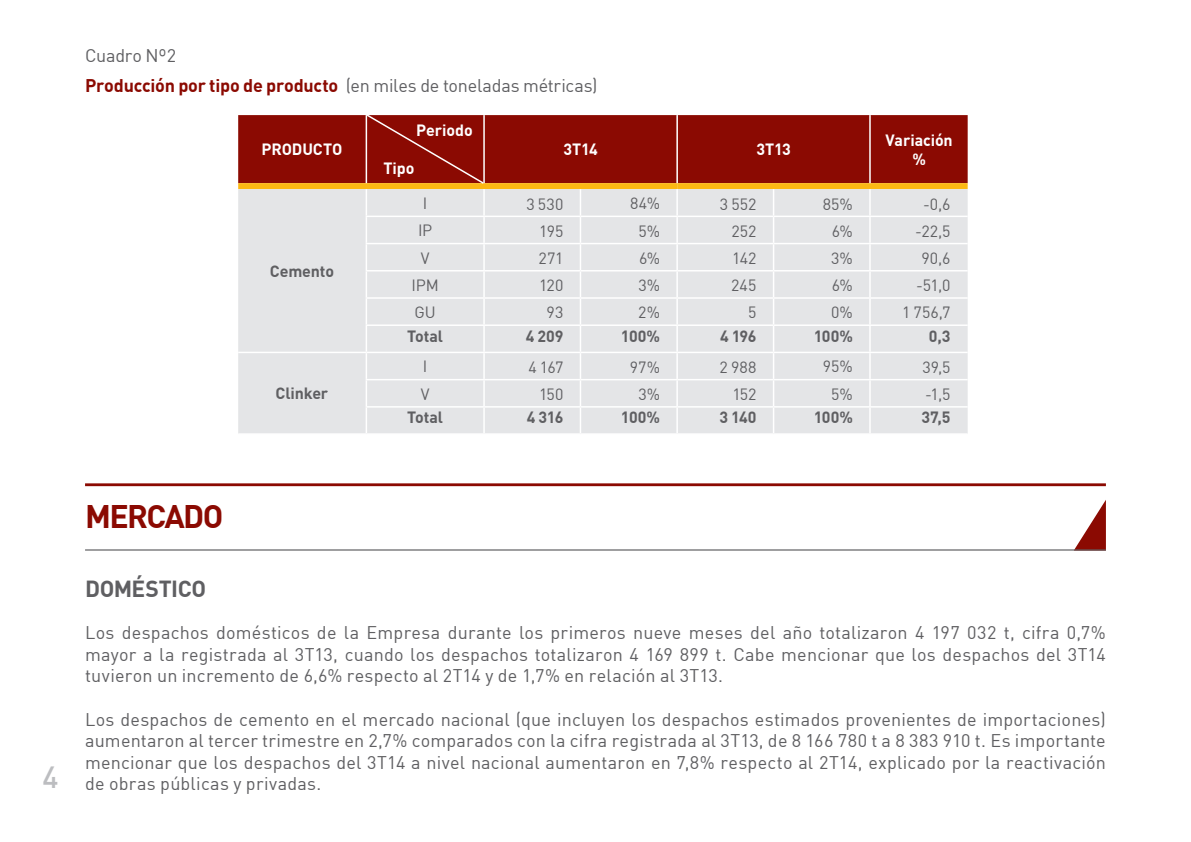
<style>
.page{position:relative;width:1191px;height:842px;background:#fff}
.page>*{position:absolute;margin:0;border:0;box-sizing:border-box;transform-origin:0 0}
.t1{font:700 32px "DIN Pro";letter-spacing:-.05em;color:#8b0a02}
.t2{font:500 30px "DIN";color:#bcbdc0}
.parrafo_completo{font:700 22.8px "DIN Pro";letter-spacing:-.02em;color:#5f5f62}
.parrafo_completo-2{font:18px/21.6px "DIN";letter-spacing:.01em;color:#5f5f62;text-align:justify}
.titulo_cuadros{font:18px "DIN";letter-spacing:-.015em;color:#5f5f62}
.titulo_cuadros-2{font:16px "DIN";color:#5f5f62}
.titulo_cuadros-3{font:700 16px "DIN Pro";letter-spacing:-.01em;color:#5f5f62}
.titulo_cuadros-4{font:700 16px "DIN Pro";letter-spacing:-.005em;color:#fff}
.s1{font-family:"DIN Pro";font-weight:700;color:#8b0a02}
</style>
<div class="page">
<svg style="left:238px;top:115px;width:729px;height:318px;background:#d2b6b3"></svg>
<svg style="left:1074px;top:500px;width:32px;height:49px"></svg>
<hr style="left:85px;top:483px;width:1021px;height:3px;background:#8b0a02">
<hr style="left:85px;top:549px;width:1021px;height:2px;background:#5f5f62">
<p class="titulo_cuadros" style="left:85px;top:44px;width:92px">Cuadro Nº2</p>
<p class="titulo_cuadros" style="left:85px;top:74px;width:514px"><span class="s1">Producción por tipo de producto</span> (en miles de toneladas métricas)</p>
<p class="titulo_cuadros-4" style="left:261px;top:139px;width:83px">PRODUCTO</p>
<p class="titulo_cuadros-4" style="left:416px;top:120px;width:58px">Periodo</p>
<p class="titulo_cuadros-4" style="left:383px;top:158px;width:32px">Tipo</p>
<p class="titulo_cuadros-4" style="left:563px;top:139px;width:36px">3T14</p>
<p class="titulo_cuadros-4" style="left:756px;top:139px;width:36px">3T13</p>
<p class="titulo_cuadros-4" style="left:885px;top:129px;width:69px">Variación</p>
<p class="titulo_cuadros-4" style="left:912px;top:148px;width:15px">%</p>
<p class="titulo_cuadros-3" style="left:270px;top:260px;width:66px">Cemento</p>
<p class="titulo_cuadros-3" style="left:275px;top:383px;width:54px">Clinker</p>
<p class="titulo_cuadros-2" style="left:423px;top:193px;width:6px">I</p>
<p class="titulo_cuadros-2" style="left:526px;top:194px;width:39px">3 530</p>
<p class="titulo_cuadros-2" style="left:630px;top:193px;width:31px">84%</p>
<p class="titulo_cuadros-2" style="left:720px;top:194px;width:38px">3 552</p>
<p class="titulo_cuadros-2" style="left:822px;top:194px;width:32px">85%</p>
<p class="titulo_cuadros-2" style="left:923px;top:194px;width:29px">-0,6</p>
<p class="titulo_cuadros-2" style="left:418px;top:221px;width:16px">IP</p>
<p class="titulo_cuadros-2" style="left:539px;top:221px;width:26px">195</p>
<p class="titulo_cuadros-2" style="left:638px;top:221px;width:23px">5%</p>
<p class="titulo_cuadros-2" style="left:731px;top:221px;width:26px">252</p>
<p class="titulo_cuadros-2" style="left:832px;top:221px;width:23px">6%</p>
<p class="titulo_cuadros-2" style="left:915px;top:221px;width:37px">-22,5</p>
<p class="titulo_cuadros-2" style="left:421px;top:248px;width:10px">V</p>
<p class="titulo_cuadros-2" style="left:538px;top:248px;width:26px">271</p>
<p class="titulo_cuadros-2" style="left:639px;top:248px;width:23px">6%</p>
<p class="titulo_cuadros-2" style="left:732px;top:248px;width:26px">142</p>
<p class="titulo_cuadros-2" style="left:831px;top:248px;width:23px">3%</p>
<p class="titulo_cuadros-2" style="left:921px;top:248px;width:31px">90,6</p>
<p class="titulo_cuadros-2" style="left:411px;top:275px;width:29px">IPM</p>
<p class="titulo_cuadros-2" style="left:539px;top:275px;width:26px">120</p>
<p class="titulo_cuadros-2" style="left:638px;top:275px;width:23px">3%</p>
<p class="titulo_cuadros-2" style="left:731px;top:275px;width:27px">245</p>
<p class="titulo_cuadros-2" style="left:832px;top:275px;width:23px">6%</p>
<p class="titulo_cuadros-2" style="left:916px;top:275px;width:36px">-51,0</p>
<p class="titulo_cuadros-2" style="left:414px;top:302px;width:23px">GU</p>
<p class="titulo_cuadros-2" style="left:546px;top:303px;width:18px">93</p>
<p class="titulo_cuadros-2" style="left:638px;top:303px;width:23px">2%</p>
<p class="titulo_cuadros-2" style="left:748px;top:303px;width:10px">5</p>
<p class="titulo_cuadros-2" style="left:831px;top:302px;width:23px">0%</p>
<p class="titulo_cuadros-2" style="left:902px;top:303px;width:50px">1 756,7</p>
<p class="titulo_cuadros-3" style="left:407px;top:325px;width:37px">Total</p>
<p class="titulo_cuadros-3" style="left:526px;top:325px;width:39px">4 209</p>
<p class="titulo_cuadros-3" style="left:621px;top:325px;width:41px">100%</p>
<p class="titulo_cuadros-3" style="left:720px;top:325px;width:38px">4 196</p>
<p class="titulo_cuadros-3" style="left:814px;top:325px;width:41px">100%</p>
<p class="titulo_cuadros-3" style="left:929px;top:325px;width:23px">0,3</p>
<p class="titulo_cuadros-2" style="left:423px;top:357px;width:6px">I</p>
<p class="titulo_cuadros-2" style="left:528px;top:357px;width:37px">4 167</p>
<p class="titulo_cuadros-2" style="left:630px;top:357px;width:32px">97%</p>
<p class="titulo_cuadros-2" style="left:719px;top:357px;width:39px">2 988</p>
<p class="titulo_cuadros-2" style="left:823px;top:357px;width:31px">95%</p>
<p class="titulo_cuadros-2" style="left:922px;top:357px;width:30px">39,5</p>
<p class="titulo_cuadros-2" style="left:421px;top:384px;width:10px">V</p>
<p class="titulo_cuadros-2" style="left:539px;top:384px;width:26px">150</p>
<p class="titulo_cuadros-2" style="left:638px;top:384px;width:23px">3%</p>
<p class="titulo_cuadros-2" style="left:732px;top:384px;width:26px">152</p>
<p class="titulo_cuadros-2" style="left:831px;top:384px;width:23px">5%</p>
<p class="titulo_cuadros-2" style="left:925px;top:384px;width:27px">-1,5</p>
<p class="titulo_cuadros-3" style="left:407px;top:407px;width:37px">Total</p>
<p class="titulo_cuadros-3" style="left:527px;top:407px;width:38px">4 316</p>
<p class="titulo_cuadros-3" style="left:621px;top:407px;width:41px">100%</p>
<p class="titulo_cuadros-3" style="left:719px;top:407px;width:39px">3 140</p>
<p class="titulo_cuadros-3" style="left:814px;top:407px;width:41px">100%</p>
<p class="titulo_cuadros-3" style="left:921px;top:407px;width:31px">37,5</p>
<h2 class="t2" style="left:43px;top:758px;width:17px">4</h2>
<p class="t1" style="left:85px;top:495px;width:140px">MERCADO</p>
<p class="parrafo_completo" style="left:85px;top:574px;width:123px">DOMÉSTICO</p>
<p class="parrafo_completo-2" style="left:85px;top:621px;width:1022px">Los despachos domésticos de la Empresa durante los primeros nueve meses del año totalizaron 4 197 032 t, cifra 0,7% mayor a la registrada al 3T13, cuando los despachos totalizaron 4 169 899 t. Cabe mencionar que los despachos del 3T14 tuvieron un incremento de 6,6% respecto al 2T14 y de 1,7% en relación al 3T13.</p>
<p class="parrafo_completo-2" style="left:85px;top:708px;width:1022px">Los despachos de cemento en el mercado nacional (que incluyen los despachos estimados provenientes de importaciones) aumentaron al tercer trimestre en 2,7% comparados con la cifra registrada al 3T13, de 8 166 780 t a 8 383 910 t. Es importante mencionar que los despachos del 3T14 a nivel nacional aumentaron en 7,8% respecto al 2T14, explicado por la reactivación de obras públicas y privadas.</p>
</div>
